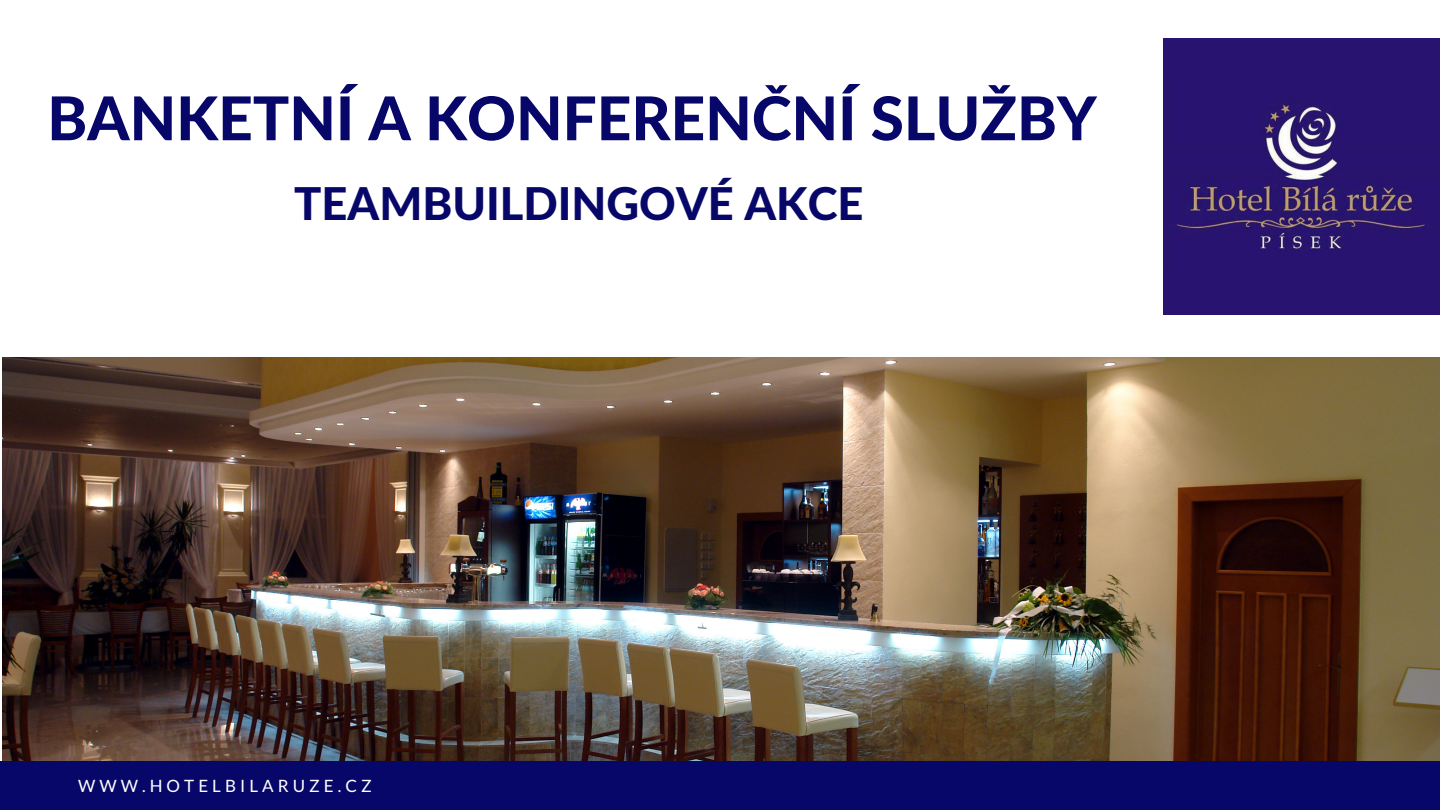
<style>
.page{position:relative;width:1440px;height:810px;background:#fff}
.page>*{position:absolute;margin:0;border:0;box-sizing:border-box;transform-origin:0 0}
.t1{font:800 60.4px "Lato";color:#07076a}
.t2{font:800 45.3px "Lato";color:#07076a}
.t3{font:17px "Lato";letter-spacing:.24em;color:#fff}
</style>
<div class="page">
<img style="left:2px;top:358px;width:1438px;height:403px">
<div style="left:0;top:761px;width:1440px;height:49px;background:#07076a"></div>
<img style="left:1163px;top:38px;width:276px;height:276px">
<p class="t1" style="left:47px;top:81px;width:1051px">BANKETNÍ A KONFERENČNÍ SLUŽBY</p>
<p class="t2" style="left:294px;top:175px;width:571px">TEAMBUILDINGOVÉ AKCE</p>
<p class="t3" style="left:78px;top:775px;width:295px">WWW.HOTELBILARUZE.CZ</p>
</div>
